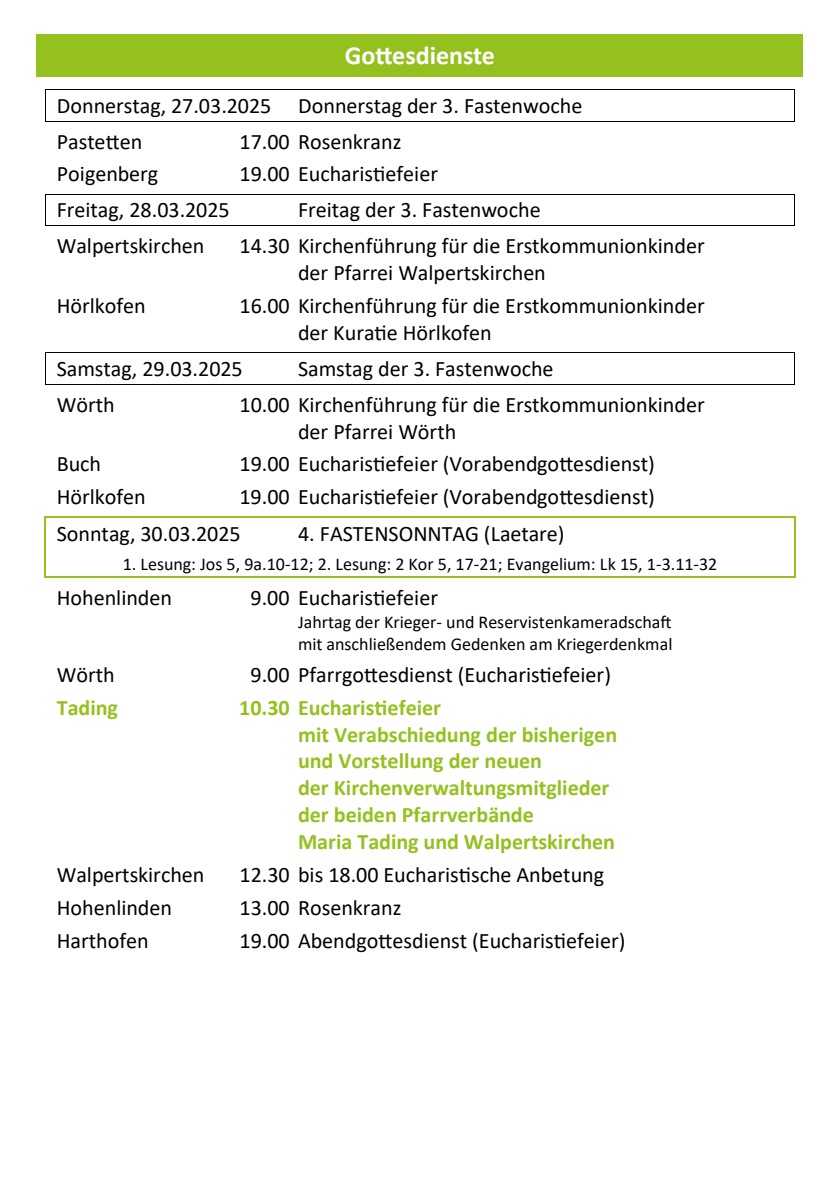
<style>
.page{position:relative;width:840px;height:1191px;background:#fff}
.page>*{position:absolute;margin:0;border:0;box-sizing:border-box;transform-origin:0 0}
.t1{font:700 26px "Calibri";color:#fff}
.t2{font:22px/26.8px "Calibri";color:#000}
.t3{font:700 22px/26.8px "Calibri";letter-spacing:-.005em;color:#95c11f}
.t4{font:18px/22px "Calibri";color:#000}
</style>
<div class="page">
<hr style="left:46px;top:89px;width:747px;height:1px;background:#000">
<hr style="left:46px;top:121px;width:747px;height:1px;background:#000">
<hr style="left:45px;top:90px;width:1px;height:31px;background:#000">
<hr style="left:793px;top:90px;width:1px;height:31px;background:#000">
<hr style="left:46px;top:193px;width:747px;height:1px;background:#000">
<hr style="left:46px;top:225px;width:747px;height:1px;background:#000">
<hr style="left:45px;top:194px;width:1px;height:31px;background:#000">
<hr style="left:793px;top:194px;width:1px;height:31px;background:#000">
<hr style="left:46px;top:352px;width:747px;height:1px;background:#000">
<hr style="left:46px;top:384px;width:747px;height:1px;background:#000">
<hr style="left:45px;top:353px;width:1px;height:31px;background:#000">
<hr style="left:793px;top:353px;width:1px;height:31px;background:#000">
<hr style="left:46px;top:516px;width:747px;height:2px;background:#95c11f">
<hr style="left:44px;top:518px;width:2px;height:34px;background:#95c11f">
<hr style="left:793px;top:518px;width:2px;height:34px;background:#95c11f">
<hr style="left:46px;top:576px;width:747px;height:2px;background:#95c11f">
<hr style="left:44px;top:552px;width:2px;height:24px;background:#95c11f">
<hr style="left:793px;top:552px;width:2px;height:24px;background:#95c11f">
<div style="left:37px;top:34px;width:765px;height:43px;background:#95c11f"></div>
<p class="t1" style="left:345px;top:37px;width:151px">Gottesdienste</p>
<p class="t2" style="left:57px;top:87px;width:527px;line-height:35.8px">Donnerstag, 27.03.2025 Donnerstag der 3. Fastenwoche<br>Pastetten</p>
<p class="t2" style="left:239px;top:127px;width:163px">17.00 Rosenkranz</p>
<p class="t2" style="left:57px;top:160px;width:103px">Poigenberg</p>
<p class="t2" style="left:239px;top:160px;width:200px">19.00 Eucharistiefeier</p>
<p class="t2" style="left:57px;top:196px;width:174px">Freitag, 28.03.2025</p>
<p class="t2" style="left:298px;top:196px;width:244px">Freitag der 3. Fastenwoche</p>
<p class="t2" style="left:57px;top:232px;width:149px">Walpertskirchen</p>
<p class="t2" style="left:298px;top:232px;width:408px;text-indent:-59px">14.30 Kirchenführung für die Erstkommunionkinder der Pfarrei Walpertskirchen</p>
<p class="t2" style="left:57px;top:292px;width:91px">Hörlkofen</p>
<p class="t2" style="left:298px;top:292px;width:408px;text-indent:-59px">16.00 Kirchenführung für die Erstkommunionkinder der Kuratie Hörlkofen</p>
<p class="t2" style="left:57px;top:354px;width:187px">Samstag, 29.03.2025</p>
<p class="t2" style="left:298px;top:354px;width:257px">Samstag der 3. Fastenwoche</p>
<p class="t2" style="left:57px;top:390px;width:60px">Wörth</p>
<p class="t2" style="left:298px;top:390px;width:408px;text-indent:-59px">10.00 Kirchenführung für die Erstkommunionkinder der Pfarrei Wörth</p>
<p class="t2" style="left:57px;top:450px;width:46px">Buch</p>
<p class="t2" style="left:239px;top:450px;width:416px">19.00 Eucharistiefeier (Vorabendgottesdienst)</p>
<p class="t2" style="left:57px;top:483px;width:91px">Hörlkofen</p>
<p class="t2" style="left:57px;top:478px;width:599px;line-height:36.4px;text-indent:182px">19.00 Eucharistiefeier (Vorabendgottesdienst)<br>Sonntag, 30.03.2025</p>
<p class="t2" style="left:298px;top:519px;width:268px">4. FASTENSONNTAG (Laetare)</p>
<p class="t4" style="left:123px;top:552px;width:595px">1. Lesung: Jos 5, 9a.10-12; 2. Lesung: 2 Kor 5, 17-21; Evangelium: Lk 15, 1-3.11-32</p>
<p class="t2" style="left:57px;top:583px;width:117px">Hohenlinden</p>
<p class="t2" style="left:250px;top:583px;width:189px">9.00 Eucharistiefeier</p>
<p class="t4" style="left:298px;top:610px;width:376px">Jahrtag der Krieger- und Reservistenkameradschaft mit anschließendem Gedenken am Kriegerdenkmal</p>
<p class="t2" style="left:57px;top:660px;width:60px">Wörth</p>
<p class="t2" style="left:250px;top:660px;width:362px">9.00 Pfarrgottesdienst (Eucharistiefeier)</p>
<p class="t3" style="left:57px;top:693px;width:63px">Tading</p>
<p class="t3" style="left:298px;top:693px;width:320px;text-indent:-59px">10.30 Eucharistiefeier<br>mit Verabschiedung der bisherigen und Vorstellung der neuen<br>der Kirchenverwaltungsmitglieder der beiden Pfarrverbände<br>Maria Tading und Walpertskirchen</p>
<p class="t2" style="left:57px;top:860px;width:149px">Walpertskirchen</p>
<p class="t2" style="left:239px;top:860px;width:366px">12.30 bis 18.00 Eucharistische Anbetung</p>
<p class="t2" style="left:57px;top:893px;width:117px">Hohenlinden</p>
<p class="t2" style="left:239px;top:893px;width:163px">13.00 Rosenkranz</p>
<p class="t2" style="left:57px;top:926px;width:93px">Harthofen</p>
<p class="t2" style="left:239px;top:926px;width:387px">19.00 Abendgottesdienst (Eucharistiefeier)</p>
</div>
